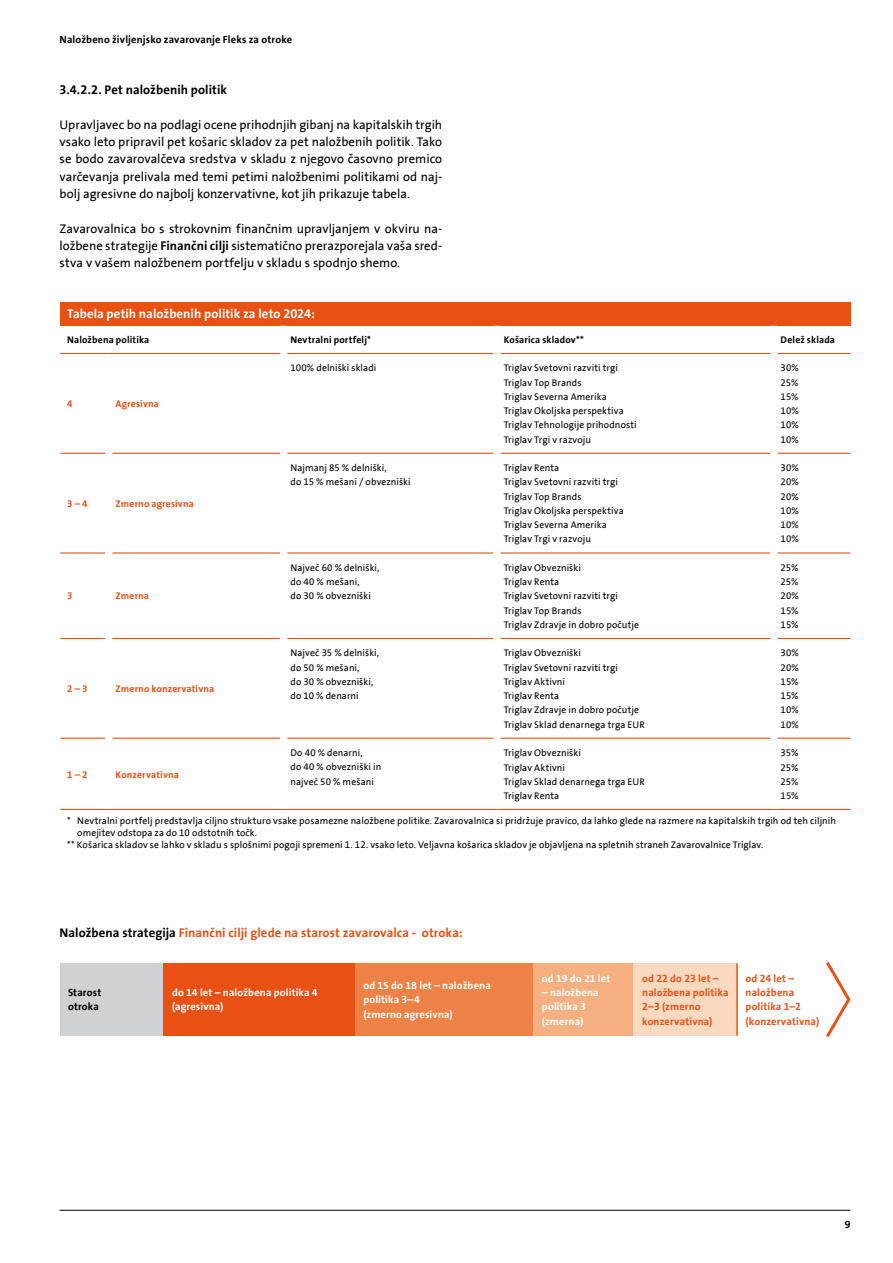
<style>
.page{position:relative;width:893px;height:1263px;background:#fff}
.page>*{position:absolute;margin:0;border:0;box-sizing:border-box;transform-origin:0 0}
.t1{font:12.75px/17.2px "Triglav The Sans";color:#000;text-align:justify}
.t2{font:700 12.75px "Triglav The Sans";letter-spacing:.005em;color:#e85113}
.t3{font:700 12.75px "Triglav The Sans";letter-spacing:.005em;color:#fff}
.t4{font:700 12.75px "Triglav The Sans";letter-spacing:.005em;color:#000}
.t5{font:700 10.5px/14.2px "Triglav The Sans";letter-spacing:.01em;color:#fff}
.t6{font:700 10.5px/14.2px "Triglav The Sans";letter-spacing:.015em;color:#e85113}
.t7{font:700 10.5px/14.1px "Triglav The Sans";letter-spacing:.015em;color:#000}
.t8{font:9.75px/14.2px "Triglav The Sans";letter-spacing:.01em;color:#000}
.t9{font:700 9.75px "Triglav The Sans";letter-spacing:.015em;color:#e85113}
.t10{font:700 9.75px "Triglav The Sans";letter-spacing:.015em;color:#000}
.s1{font-weight:700}
.s2{color:#000}
</style>
<div class="page">
<hr style="left:60px;top:1210px;width:790px;height:1px;background:#000">
<div style="left:60px;top:963px;width:103px;height:73px;background:#d0d1d2"></div>
<div style="left:163px;top:963px;width:192px;height:73px;background:#e85113"></div>
<div style="left:355px;top:963px;width:178px;height:73px;background:#ee8146"></div>
<div style="left:533px;top:963px;width:101px;height:73px;background:#f6af81"></div>
<div style="left:634px;top:963px;width:103px;height:73px;background:#fbd8c0"></div>
<hr style="left:736px;top:963px;width:2px;height:73px;background:#e85113">
<svg style="left:826px;top:962px;width:25px;height:75px"></svg>
<div style="left:60px;top:302px;width:790px;height:23px;background:#e85113"></div>
<hr style="left:60px;top:324px;width:49px;height:2px;background:#e85113">
<hr style="left:109px;top:324px;width:175px;height:2px;background:#e85113">
<hr style="left:284px;top:324px;width:213px;height:2px;background:#e85113">
<hr style="left:497px;top:324px;width:277px;height:2px;background:#e85113">
<hr style="left:774px;top:324px;width:76px;height:2px;background:#e85113">
<hr style="left:60px;top:353px;width:49px;height:1px;background:#e85113">
<hr style="left:109px;top:353px;width:171px;height:1px;background:#e85113">
<hr style="left:287px;top:353px;width:206px;height:1px;background:#e85113">
<hr style="left:500px;top:353px;width:270px;height:1px;background:#e85113">
<hr style="left:777px;top:353px;width:73px;height:1px;background:#e85113">
<hr style="left:60px;top:453px;width:45px;height:1px;background:#e85113">
<hr style="left:112px;top:453px;width:168px;height:1px;background:#e85113">
<hr style="left:287px;top:453px;width:206px;height:1px;background:#e85113">
<hr style="left:500px;top:453px;width:270px;height:1px;background:#e85113">
<hr style="left:777px;top:453px;width:73px;height:1px;background:#e85113">
<hr style="left:60px;top:552px;width:45px;height:1px;background:#e85113">
<hr style="left:112px;top:552px;width:168px;height:1px;background:#e85113">
<hr style="left:287px;top:552px;width:206px;height:1px;background:#e85113">
<hr style="left:500px;top:552px;width:270px;height:1px;background:#e85113">
<hr style="left:777px;top:552px;width:73px;height:1px;background:#e85113">
<hr style="left:60px;top:638px;width:45px;height:1px;background:#e85113">
<hr style="left:112px;top:638px;width:168px;height:1px;background:#e85113">
<hr style="left:287px;top:638px;width:206px;height:1px;background:#e85113">
<hr style="left:500px;top:638px;width:270px;height:1px;background:#e85113">
<hr style="left:777px;top:638px;width:73px;height:1px;background:#e85113">
<hr style="left:60px;top:738px;width:45px;height:1px;background:#e85113">
<hr style="left:112px;top:738px;width:168px;height:1px;background:#e85113">
<hr style="left:287px;top:738px;width:206px;height:1px;background:#e85113">
<hr style="left:500px;top:738px;width:270px;height:1px;background:#e85113">
<hr style="left:777px;top:738px;width:73px;height:1px;background:#e85113">
<hr style="left:60px;top:809px;width:49px;height:1px;background:#e85113">
<hr style="left:109px;top:809px;width:175px;height:1px;background:#e85113">
<hr style="left:284px;top:809px;width:213px;height:1px;background:#e85113">
<hr style="left:497px;top:809px;width:277px;height:1px;background:#e85113">
<hr style="left:774px;top:809px;width:76px;height:1px;background:#e85113">
<p class="t7" style="left:60px;top:32px;width:234px">Naložbeno življenjsko zavarovanje Fleks za otroke</p>
<h1 class="t4" style="left:60px;top:83px;width:169px">3.4.2.2. Pet naložbenih politik</h1>
<p class="t1" style="left:60px;top:116px;width:384px">Upravljavec bo na podlagi ocene prihodnjih gibanj na kapitalskih trgih vsako leto pripravil pet košaric skladov za pet naložbenih politik. Tako se bodo zavarovalčeva sredstva v skladu z njegovo časovno premico varčevanja prelivala med temi petimi naložbenimi politikami od naj&shy;bolj agresivne do najbolj konzervativne, kot jih prikazuje tabela.</p>
<h1 class="t1" style="left:60px;top:220px;width:384px">Zavarovalnica bo s strokovnim finančnim upravljanjem v okviru na&shy;ložbene strategije <span class="s1">Finančni cilji</span> sistematično prerazporejala vaša sred&shy;stva v vašem naložbenem portfelju v skladu s spodnjo shemo.</h1>
<h1 class="t3" style="left:67px;top:307px;width:249px">Tabela petih naložbenih politik za leto 2024:</h1>
<p class="t10" style="left:67px;top:334px;width:84px">Naložbena politika</p>
<p class="t10" style="left:290px;top:334px;width:82px">Nevtralni portfelj*</p>
<p class="t10" style="left:504px;top:334px;width:82px">Košarica skladov**</p>
<p class="t10" style="left:781px;top:334px;width:56px">Delež sklada</p>
<p class="t9" style="left:67px;top:398px;width:7px">4</p>
<p class="t9" style="left:116px;top:398px;width:45px">Agresivna</p>
<p class="t9" style="left:67px;top:498px;width:22px">3 – 4</p>
<p class="t9" style="left:116px;top:498px;width:80px">Zmerno agresivna</p>
<p class="t9" style="left:67px;top:591px;width:7px">3</p>
<p class="t9" style="left:116px;top:591px;width:35px">Zmerna</p>
<p class="t9" style="left:67px;top:683px;width:22px">2 – 3</p>
<p class="t9" style="left:116px;top:683px;width:100px">Zmerno konzervativna</p>
<p class="t8" style="left:290px;top:361px;width:87px">100% delniški skladi</p>
<p class="t8" style="left:504px;top:361px;width:135px">Triglav Svetovni razviti trgi<br>Triglav Top Brands<br>Triglav Severna Amerika<br>Triglav Okoljska perspektiva<br>Triglav Tehnologije prihodnosti<br>Triglav Trgi v razvoju</p>
<p class="t8" style="left:781px;top:361px;width:20px;text-align:justify">30% 25% 15% 10% 10% 10%</p>
<p class="t8" style="left:290px;top:461px;width:122px">Najmanj 85 % delniški,<br>do 15 % mešani / obvezniški</p>
<p class="t8" style="left:504px;top:461px;width:122px">Triglav Renta<br>Triglav Svetovni razviti trgi<br>Triglav Top Brands<br>Triglav Okoljska perspektiva<br>Triglav Severna Amerika<br>Triglav Trgi v razvoju</p>
<p class="t8" style="left:781px;top:461px;width:20px;text-align:justify">30% 20% 20% 10% 10% 10%</p>
<p class="t8" style="left:290px;top:561px;width:90px">Največ 60 % delniški, do 40 % mešani,<br>do 30 % obvezniški</p>
<p class="t8" style="left:504px;top:561px;width:137px">Triglav Obvezniški<br>Triglav Renta<br>Triglav Svetovni razviti trgi<br>Triglav Top Brands<br>Triglav Zdravje in dobro počutje</p>
<p class="t8" style="left:781px;top:561px;width:20px;text-align:justify">25% 25% 20% 15% 15%</p>
<p class="t8" style="left:290px;top:646px;width:90px">Največ 35 % delniški, do 50 % mešani,<br>do 30 % obvezniški, do 10 % denarni</p>
<p class="t8" style="left:504px;top:646px;width:143px">Triglav Obvezniški<br>Triglav Svetovni razviti trgi<br>Triglav Aktivni<br>Triglav Renta<br>Triglav Zdravje in dobro počutje<br>Triglav Sklad denarnega trga EUR</p>
<p class="t8" style="left:781px;top:646px;width:20px;text-align:justify">30% 20% 15% 15% 10% 10%</p>
<p class="t8" style="left:290px;top:746px;width:92px">Do 40 % denarni,<br>do 40 % obvezniški in največ 50 % mešani</p>
<p class="t8" style="left:504px;top:746px;width:143px">Triglav Obvezniški<br>Triglav Aktivni<br>Triglav Sklad denarnega trga EUR<br>Triglav Renta</p>
<p class="t8" style="left:781px;top:746px;width:19px;text-align:justify">35% 25% 25% 15%</p>
<p class="t8" style="left:67px;top:813px;width:770px">* Nevtralni portfelj predstavlja ciljno strukturo vsake posamezne naložbene politike. Zavarovalnica si pridržuje pravico, da lahko glede na razmere na kapitalskih trgih od teh ciljnih</p>
<p class="t8" style="left:77px;top:825px;width:181px">omejitev odstopa za do 10 odstotnih točk.</p>
<p class="t8" style="left:67px;top:837px;width:698px">** Košarica skladov se lahko v skladu s splošnimi pogoji spremeni 1. 12. vsako leto. Veljavna košarica skladov je objavljena na spletnih straneh Zavarovalnice Triglav.</p>
<p class="t9" style="left:67px;top:769px;width:22px">1 – 2</p>
<p class="t9" style="left:116px;top:769px;width:65px">Konzervativna</p>
<h1 class="t2" style="left:60px;top:925px;width:405px"><span class="s2">Naložbena strategija</span> Finančni cilji glede na starost zavarovalca - otroka:</h1>
<p class="t7" style="left:68px;top:986px;width:35px">Starost otroka</p>
<p class="t5" style="left:172px;top:986px;width:147px">do 14 let – naložbena politika 4 (agresivna)</p>
<p class="t5" style="left:363px;top:979px;width:129px">od 15 do 18 let – naložbena politika 3–4<br>(zmerno agresivna)</p>
<p class="t5" style="left:542px;top:971px;width:70px">od 19 do 21 let</p>
<p class="t5" style="left:542px;top:986px;width:58px">– naložbena politika 3 (zmerna)</p>
<p class="t6" style="left:642px;top:971px;width:88px">od 22 do 23 let – naložbena politika<br>2–3 (zmerno konzervativna)</p>
<p class="t6" style="left:746px;top:971px;width:75px">od 24 let – naložbena politika 1–2 (konzervativna)</p>
<p class="t7" style="left:845px;top:1218px;width:7px">9</p>
</div>
